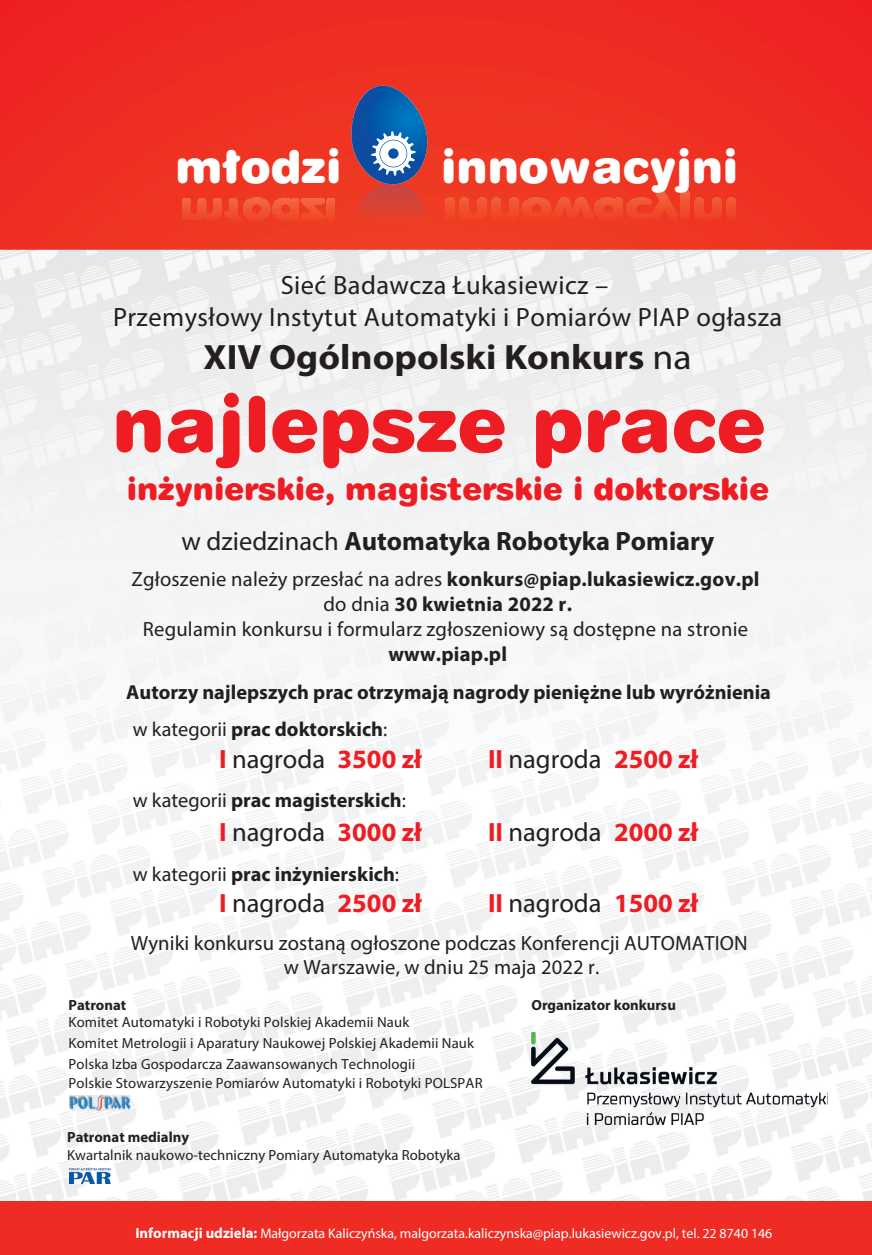
<style>
.page{position:relative;width:872px;height:1255px;background:#fff}
.page>*{position:absolute;margin:0;border:0;box-sizing:border-box;transform-origin:0 0}
.t1{font:45.6px "Swis 721 Blk Rnd PL Regular A";color:#fff}
.t2{font:700 35.25px "Myriad Pro";color:#231f20;scale:1.07 1}
.t3{font:30.9px "Swis 721 Blk Rnd PL Regular A";color:#ee1d23}
.t4{font:700 26.4px "Myriad Pro";color:#ee1d23}
.t5{font:26.4px/31.8px "Myriad Pro";letter-spacing:.015em;color:#231f20;text-align:center}
.t6{font:700 26.4px "Myriad Pro";color:#231f20}
.t7{font:20.55px/24.8px "Myriad Pro";letter-spacing:.01em;color:#231f20;text-align:center}
.t8{font:700 20.55px "Myriad Pro";letter-spacing:.01em;color:#231f20}
.t9{font:700 20.25px "Myriad Pro";color:#231f20}
.t10{font:14.7px/20.2px "Myriad Pro";letter-spacing:.01em;color:#231f20}
.t11{font:700 14.7px "Myriad Pro";color:#231f20}
.t12{font:13.8px "Myriad Pro";color:#fff}
.s1{font-weight:400}
.s2{font-weight:700}
.s3{font-weight:400;color:#231f20}
.s4{font-weight:700;font-size:14.7px}
</style>
<div class="page">
<img style="left:0;top:0;width:872px;height:1200px">
<svg style="left:203px;top:644px;width:15px;height:2px"></svg>
<svg style="left:445px;top:1190px;width:6px;height:6px"></svg>
<img style="left:353px;top:215px;width:74px;height:7px">
<img style="left:355px;top:210px;width:71px;height:6px">
<img style="left:357px;top:207px;width:68px;height:4px">
<img style="left:358px;top:205px;width:65px;height:3px">
<img style="left:360px;top:203px;width:63px;height:3px">
<img style="left:361px;top:201px;width:60px;height:2px">
<img style="left:363px;top:198px;width:57px;height:3px">
<img style="left:365px;top:196px;width:54px;height:3px">
<img style="left:366px;top:195px;width:51px;height:2px">
<img style="left:368px;top:193px;width:48px;height:3px">
<img style="left:370px;top:192px;width:44px;height:2px">
<img style="left:372px;top:191px;width:41px;height:1px">
<img style="left:373px;top:190px;width:38px;height:1px">
<img style="left:375px;top:189px;width:35px;height:1px">
<img style="left:334px;top:202px;width:1px;height:14px">
<svg style="left:182px;top:198px;width:152px;height:24px;background:#ef4c2c"></svg>
<svg style="left:727px;top:216px;width:8px;height:4px"></svg>
<img style="left:727px;top:202px;width:9px;height:14px">
<svg style="left:445px;top:198px;width:9px;height:22px"></svg>
<svg style="left:460px;top:198px;width:26px;height:22px"></svg>
<svg style="left:695px;top:198px;width:26px;height:22px"></svg>
<svg style="left:727px;top:198px;width:8px;height:4px"></svg>
<svg style="left:492px;top:189px;width:197px;height:31px;background:#ef4528"></svg>
<svg style="left:348px;top:86px;width:83px;height:103px"></svg>
<img style="left:351px;top:86px;width:78px;height:99px">
<div style="left:0;top:1200px;width:872px;height:54px;background:#ee2c23"></div>
<svg style="left:117px;top:410px;width:44px;height:42px"></svg>
<svg style="left:168px;top:392px;width:71px;height:76px"></svg>
<div style="left:249px;top:396px;width:16px;height:56px;background:#ee1d23;border-radius:8px"></div>
<svg style="left:272px;top:409px;width:45px;height:44px"></svg>
<svg style="left:323px;top:409px;width:181px;height:59px"></svg>
<svg style="left:536px;top:409px;width:45px;height:59px"></svg>
<svg style="left:588px;top:409px;width:79px;height:44px"></svg>
<svg style="left:674px;top:409px;width:89px;height:44px"></svg>
<img style="left:69px;top:1095px;width:61px;height:15px">
<img style="left:69px;top:1168px;width:42px;height:15px">
<img style="left:531px;top:1032px;width:296px;height:92px">
<h1 class="t1" style="left:175px;top:139px;width:168px">młodzi</h1>
<h1 class="t1" style="left:441px;top:139px;width:299px">innowacyjni</h1>
<h3 class="t5" style="left:113px;top:269px;width:670px">Sieć Badawcza Łukasiewicz –<br>Przemysłowy Instytut Automatyki i Pomiarów PIAP ogłasza</h3>
<h2 class="t2" style="left:204px;top:333px;width:457px">XIV Ogólnopolski Konkurs <span class="s1">na</span></h2>
<h3 class="t3" style="left:127px;top:470px;width:644px">inżynierskie, magisterskie i doktorskie</h3>
<h3 class="t6" style="left:181px;top:524px;width:534px"><span class="s1">w dziedzinach</span> Automatyka Robotyka Pomiary</h3>
<h3 class="t7" style="left:132px;top:566px;width:629px">Zgłoszenie należy przesłać na adres <span class="s2">konkurs@piap.lukasiewicz.gov.pl </span>do dnia <span class="s2">30 kwietnia 2022 r.<br></span>Regulamin konkursu i formularz zgłoszeniowy są dostępne na stronie</h3>
<h3 class="t8" style="left:388px;top:640px;width:120px">www.piap.pl</h3>
<h3 class="t9" style="left:126px;top:679px;width:646px">Autorzy najlepszych prac otrzymają nagrody pieniężne lub wyróżnienia</h3>
<h3 class="t9" style="left:133px;top:715px;width:256px"><span class="s1">w kategorii</span> prac doktorskich<span class="s1">:</span></h3>
<h3 class="t4" style="left:219px;top:741px;width:204px">I <span class="s3">nagroda</span> 3500 zł</h3>
<h3 class="t4" style="left:488px;top:741px;width:212px">II <span class="s3">nagroda</span> 2500 zł</h3>
<h3 class="t9" style="left:133px;top:787px;width:275px"><span class="s1">w kategorii</span> prac magisterskich<span class="s1">:</span></h3>
<h3 class="t4" style="left:219px;top:815px;width:204px">I <span class="s3">nagroda</span> 3000 zł</h3>
<h3 class="t4" style="left:488px;top:815px;width:212px">II <span class="s3">nagroda</span> 2000 zł</h3>
<h3 class="t9" style="left:133px;top:861px;width:268px"><span class="s1">w kategorii</span> prac inżynierskich<span class="s1">:</span></h3>
<h3 class="t4" style="left:219px;top:885px;width:204px">I <span class="s3">nagroda</span> 2500 zł</h3>
<h3 class="t4" style="left:488px;top:885px;width:212px">II <span class="s3">nagroda</span> 1500 zł</h3>
<h3 class="t7" style="left:131px;top:930px;width:618px">Wyniki konkursu zostaną ogłoszone podczas Konferencji AUTOMATION w Warszawie, w dniu 25 maja 2022 r.</h3>
<p class="t11" style="left:69px;top:995px;width:59px">Patronat</p>
<p class="t10" style="left:69px;top:1012px;width:415px">Komitet Automatyki i Robotyki Polskiej Akademii Nauk<br>Komitet Metrologii i Aparatury Naukowej Polskiej Akademii Nauk Polska Izba Gospodarcza Zaawansowanych Technologii<br>Polskie Stowarzyszenie Pomiarów Automatyki i Robotyki POLSPAR</p>
<p class="t11" style="left:67px;top:1127px;width:123px">Patronat medialny</p>
<p class="t10" style="left:67px;top:1144px;width:395px">Kwartalnik naukowo-techniczny Pomiary Automatyka Robotyka</p>
<p class="t11" style="left:531px;top:995px;width:146px">Organizator konkursu</p>
<p class="t12" style="left:135px;top:1224px;width:638px"><span class="s4">Informacji udziela:</span> Małgorzata Kaliczyńska, malgorzata.kaliczynska@piap.lukasiewicz.gov.pl, tel. 22 8740 146</p>
</div>
